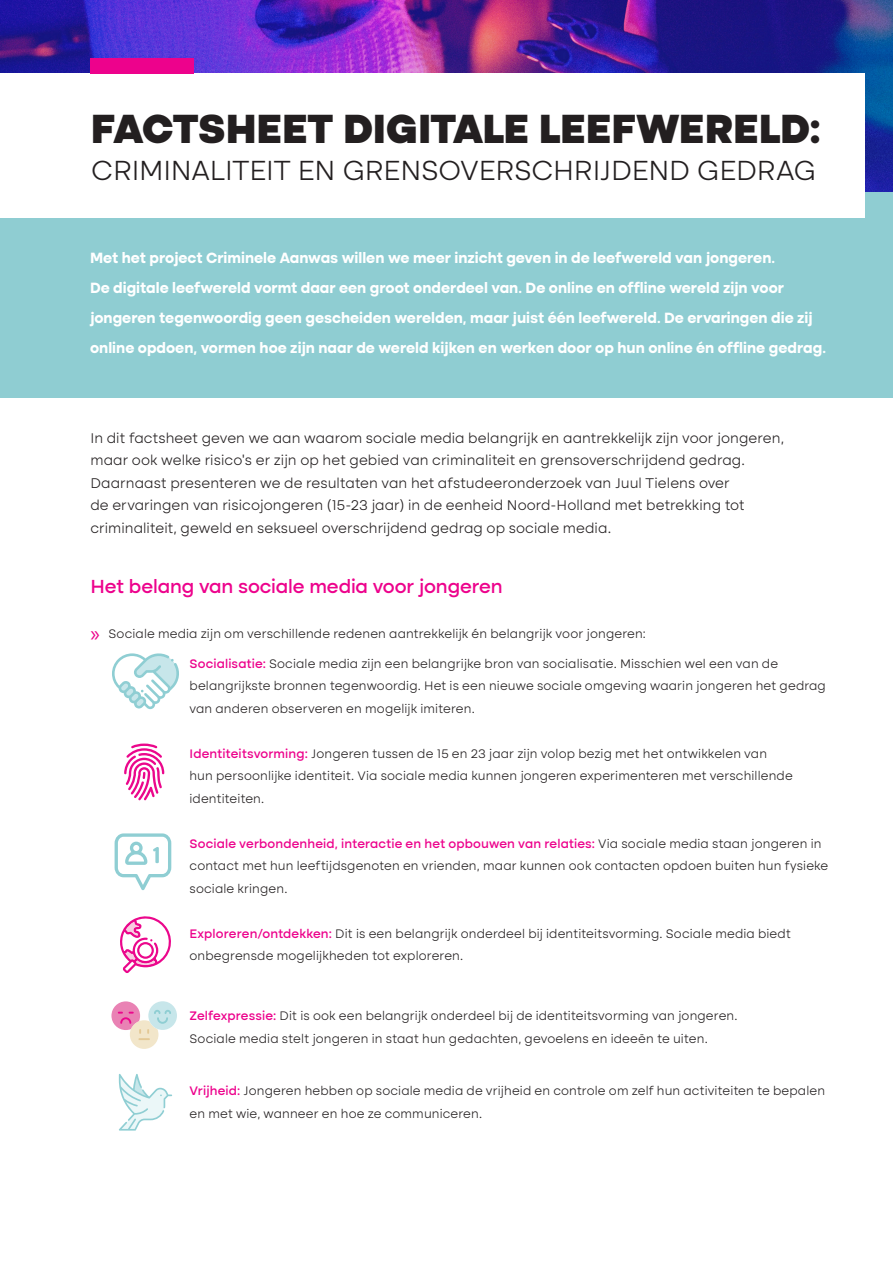
<style>
.page{position:relative;width:893px;height:1263px;background:#fff}
.page>*{position:absolute;margin:0;border:0;box-sizing:border-box;transform-origin:0 0}
.Headline_40_44_Left{font:800 42px "Altone";letter-spacing:.005em;color:#231f20}
.Headline_40_44_Left-2{font:300 28.5px "Altone";letter-spacing:-.01em;color:#231f20}
.Headline_13_15_Left{font:500 19.5px "Altone";letter-spacing:-.01em;color:#ed028c}
.Copy_Text_08_14_Left{font:700 15px/30px "Altone";color:#fff}
.Headline_17_25_Left{font:300 14.55px/22.5px "Altone";letter-spacing:.005em;color:#231f20}
.Copy_Text_08_14_Left-2{font:300 12.75px/22.5px "Altone";letter-spacing:.01em;color:#231f20}
.s1{font-family:"Myriad Pro";font-weight:400;font-size:22.5px;color:#ed028c}
.s2{font-weight:500;color:#ed028c}
</style>
<div class="page">
<div style="left:0;top:0;width:893px;height:398px;background:#8fcdd2"></div>
<img style="left:0;top:0;width:893px;height:191px">
<div style="left:0;top:73px;width:864px;height:145px;background:#fff"></div>
<div style="left:90px;top:58px;width:104px;height:15px;background:#ed028c"></div>
<svg style="left:112px;top:653px;width:67px;height:56px"></svg>
<svg style="left:120px;top:916px;width:51px;height:57px"></svg>
<svg style="left:115px;top:833px;width:56px;height:57px"></svg>
<svg style="left:124px;top:743px;width:40px;height:57px"></svg>
<div style="left:148px;top:1001px;width:29px;height:29px;background:#c7e6ea;border-radius:50%"></div>
<svg style="left:111px;top:1001px;width:60px;height:48px"></svg>
<svg style="left:119px;top:1074px;width:53px;height:56px"></svg>
<p class="Headline_40_44_Left" style="left:91px;top:109px;width:731px">FACTSHEET DIGITALE LEEFWERELD:</p>
<p class="Headline_40_44_Left-2" style="left:91px;top:158px;width:726px">CRIMINALITEIT EN GRENSOVERSCHRIJDEND GEDRAG</p>
<p class="Copy_Text_08_14_Left" style="left:90px;top:243px;width:737px">Met het project Criminele Aanwas willen we meer inzicht geven in de leefwereld van jongeren.<br>De digitale leefwereld vormt daar een groot onderdeel van. De online en offline wereld zijn voor jongeren tegenwoordig geen gescheiden werelden, maar juist één leefwereld. De ervaringen die zij online opdoen, vormen hoe zijn naar de wereld kijken en werken door op hun online én offline gedrag.</p>
<p class="Headline_17_25_Left" style="left:90px;top:427px;width:695px">In dit factsheet geven we aan waarom sociale media belangrijk en aantrekkelijk zijn voor jongeren, maar ook welke risico’s er zijn op het gebied van criminaliteit en grensoverschrijdend gedrag.<br>Daarnaast presenteren we de resultaten van het afstudeeronderzoek van Juul Tielens over<br>de ervaringen van risicojongeren (15-23 jaar) in de eenheid Noord-Holland met betrekking tot criminaliteit, geweld en seksueel overschrijdend gedrag op sociale media.</p>
<p class="Headline_13_15_Left" style="left:90px;top:577px;width:414px">Het belang van sociale media voor jongeren</p>
<p class="Copy_Text_08_14_Left-2" style="left:90px;top:623px;width:557px"><span class="s1">»</span> Sociale media zijn om verschillende redenen aantrekkelijk én belangrijk voor jongeren:</p>
<p class="Copy_Text_08_14_Left-2" style="left:189px;top:653px;width:638px"><span class="s2">Socialisatie:</span> Sociale media zijn een belangrijke bron van socialisatie. Misschien wel een van de belangrijkste bronnen tegenwoordig. Het is een nieuwe sociale omgeving waarin jongeren het gedrag van anderen observeren en mogelijk imiteren.</p>
<p class="Copy_Text_08_14_Left-2" style="left:189px;top:743px;width:605px"><span class="s2">Identiteitsvorming:</span> Jongeren tussen de 15 en 23 jaar zijn volop bezig met het ontwikkelen van hun persoonlijke identiteit. Via sociale media kunnen jongeren experimenteren met verschillende identiteiten.</p>
<p class="Copy_Text_08_14_Left-2" style="left:189px;top:833px;width:640px"><span class="s2">Sociale verbondenheid, interactie en het opbouwen van relaties:</span> Via sociale media staan jongeren in contact met hun leeftijdsgenoten en vrienden, maar kunnen ook contacten opdoen buiten hun fysieke sociale kringen.</p>
<p class="Copy_Text_08_14_Left-2" style="left:189px;top:923px;width:603px"><span class="s2">Exploreren/ontdekken:</span> Dit is een belangrijk onderdeel bij identiteitsvorming. Sociale media biedt onbegrensde mogelijkheden tot exploreren.</p>
<p class="Copy_Text_08_14_Left-2" style="left:189px;top:1005px;width:550px"><span class="s2">Zelfexpressie:</span> Dit is ook een belangrijk onderdeel bij de identiteitsvorming van jongeren.<br>Sociale media stelt jongeren in staat hun gedachten, gevoelens en ideeën te uiten.</p>
<p class="Copy_Text_08_14_Left-2" style="left:189px;top:1080px;width:637px"><span class="s2">Vrijheid:</span> Jongeren hebben op sociale media de vrijheid en controle om zelf hun activiteiten te bepalen en met wie, wanneer en hoe ze communiceren.</p>
</div>
